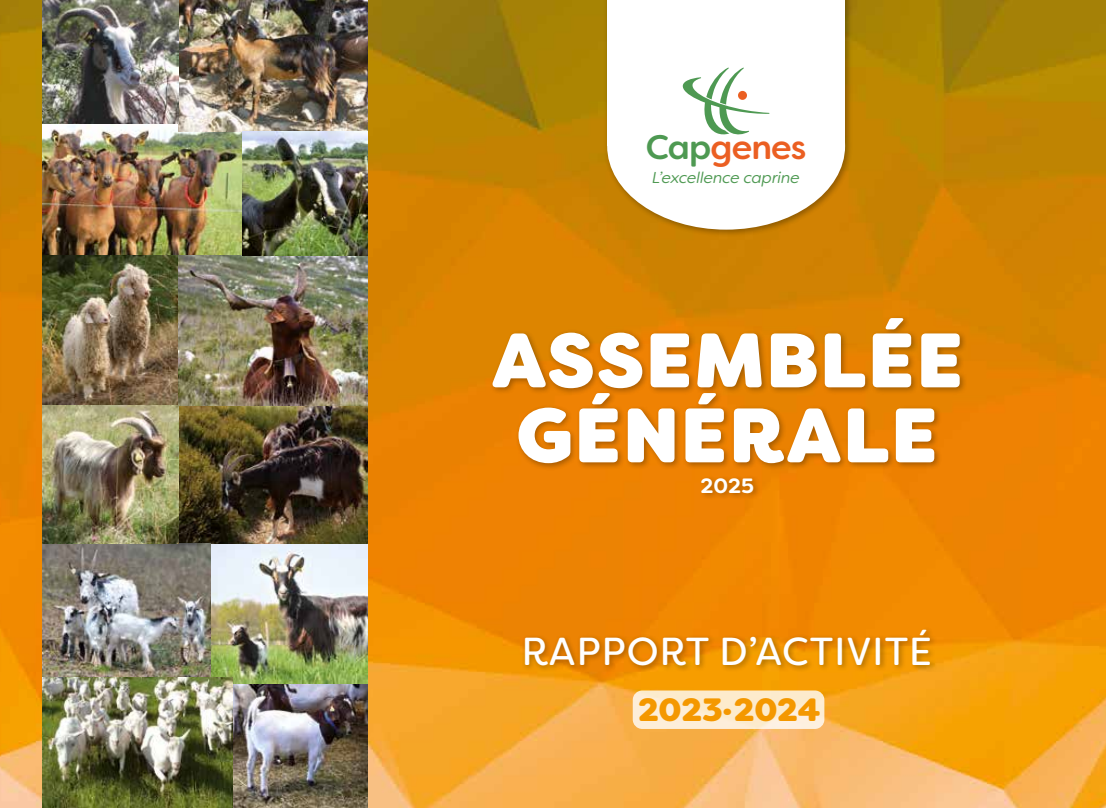
<style>
.page{position:relative;width:1106px;height:808px;background:#fff}
.page>*{position:absolute;margin:0;border:0;box-sizing:border-box;transform-origin:0 0}
.t1{font:800 76.95px/75px "Filson Soft";letter-spacing:.02em;color:#fff;text-align:center}
.t2{font:39px "Filson Soft";letter-spacing:.02em;color:#fff}
.t3{font:500 33.9px "Filson Soft";letter-spacing:-.025em;color:#eb5f22}
.t4{font:800 32.25px "Filson Soft";letter-spacing:-.005em;color:#f49800}
.t5{font:700 20.7px "Filson Soft";color:#fff}
.t6{font:italic 15.75px "Filson Soft";letter-spacing:-.01em;color:#4e9952}
.s1{color:#4e9952}
</style>
<div class="page">
<img style="left:0;top:0;width:1106px;height:808px">
<div style="left:490px;top:315px;width:477px;height:156px;background:#000;opacity:.3"></div>
<div style="left:698px;top:475px;width:63px;height:25px;background:#000;opacity:.3"></div>
<div style="left:632px;top:690px;width:192px;height:39px;background:linear-gradient(to bottom,#fdeaca,#fdefdc);border-radius:9px"></div>
<div style="left:521px;top:626px;width:416px;height:47px;background:#000;opacity:.3"></div>
<img style="left:43px;top:123px;width:199px;height:132px">
<img style="left:43px;top:677px;width:325px;height:131px">
<img style="left:211px;top:543px;width:157px;height:141px">
<img style="left:43px;top:255px;width:325px;height:288px">
<img style="left:43px;top:543px;width:168px;height:134px">
<img style="left:178px;top:0;width:190px;height:132px">
<img style="left:43px;top:0;width:135px;height:123px">
<img style="left:242px;top:132px;width:126px;height:123px">
<div style="left:603px;top:0;width:250px;height:237px;background:#000;opacity:.3"></div>
<div style="left:607px;top:0;width:238px;height:146px;background:#fff"></div>
<div style="left:607px;top:62px;width:238px;height:168px;background:#fff;border-radius:50%"></div>
<svg style="left:682px;top:67px;width:87px;height:68px"></svg>
<h3 class="t3" style="left:645px;top:125px;width:162px"><span class="s1">Cap</span>genes</h3>
<p class="t6" style="left:652px;top:168px;width:149px">L’excellence caprine</p>
<h1 class="t1" style="left:491px;top:324px;width:474px">ASSEMBLÉE<br>GÉNÉRALE</h1>
<h3 class="t5" style="left:700px;top:472px;width:55px">2025</h3>
<h2 class="t2" style="left:521px;top:626px;width:412px">RAPPORT D’ACTIVITÉ</h2>
<h3 class="t4" style="left:638px;top:689px;width:184px">2023·2024</h3>
</div>
